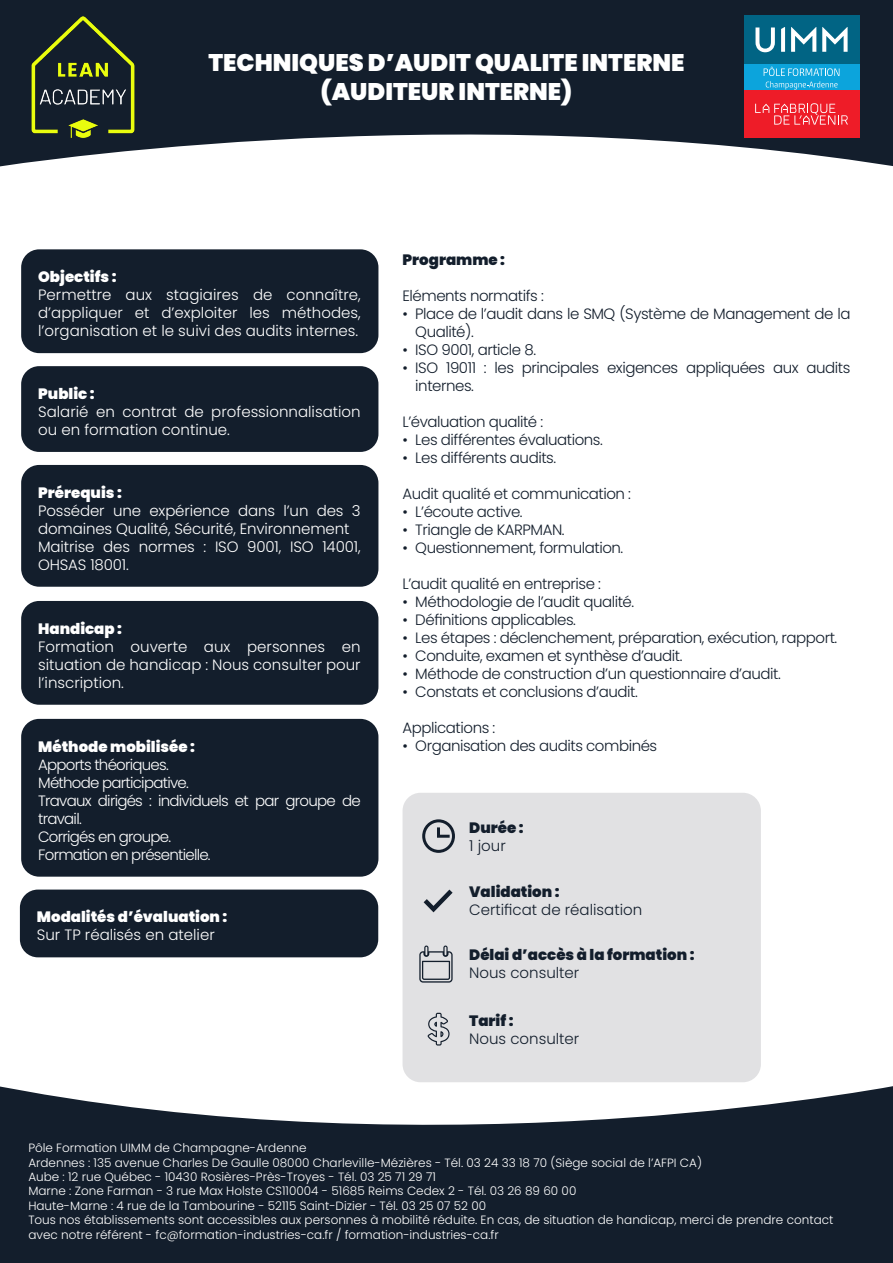
<style>
.page{position:relative;width:893px;height:1263px;background:#fff}
.page>*{position:absolute;margin:0;border:0;box-sizing:border-box;transform-origin:0 0}
.t1{font:900 24px/28.8px "Poppins";color:#fff;text-align:center}
.t2{font:300 15px/18px "Poppins";letter-spacing:-.03em;color:#131e2c}
.t3{font:300 15px/18px "Poppins";letter-spacing:-.01em;color:#fff}
.t4{font:300 15px/18px "Poppins";letter-spacing:-.05em;color:#fff}
.t5{font:900 15px "Poppins";color:#fff}
.t6{font:900 15px "Poppins";color:#131e2c}
.t7{font:300 15px "Poppins";color:#131e2c}
.t8{font:300 12px/14.4px "Poppins";color:#fff}
</style>
<div class="page">
<svg style="left:0;top:1086px;width:893px;height:177px;background:#353f4b"></svg>
<svg style="left:0;top:0;width:893px;height:167px;fill:#131e2c"></svg>
<img style="left:21px;top:15px;width:123px;height:123px">
<div style="left:744px;top:15px;width:115px;height:49px;background:#016484"></div>
<svg style="left:755px;top:27px;width:20px;height:25px"></svg>
<svg style="left:781px;top:27px;width:4px;height:25px"></svg>
<svg style="left:791px;top:27px;width:25px;height:25px"></svg>
<svg style="left:822px;top:27px;width:26px;height:25px"></svg>
<div style="left:744px;top:90px;width:115px;height:48px;background:#ee1c28"></div>
<svg style="left:755px;top:103px;width:93px;height:22px"></svg>
<div style="left:744px;top:64px;width:115px;height:26px;background:#0ca4dc"></div>
<svg style="left:764px;top:67px;width:75px;height:22px"></svg>
<div style="left:21px;top:249px;width:357px;height:104px;background:#131e2c;border-radius:18px"></div>
<div style="left:21px;top:366px;width:357px;height:86px;background:#131e2c;border-radius:18px"></div>
<div style="left:21px;top:465px;width:357px;height:122px;background:#131e2c;border-radius:18px"></div>
<div style="left:21px;top:601px;width:357px;height:104px;background:#131e2c;border-radius:18px"></div>
<div style="left:21px;top:719px;width:357px;height:158px;background:#131e2c;border-radius:18px"></div>
<div style="left:20px;top:889px;width:358px;height:68px;background:#131e2c;border-radius:18px"></div>
<div style="left:403px;top:793px;width:358px;height:289px;background:#e1e1e3;border-radius:18px"></div>
<div style="left:422px;top:819px;width:33px;height:34px;border:3px solid #131e2c;border-radius:50%"></div>
<svg style="left:437px;top:824px;width:16px;height:15px"></svg>
<svg style="left:423px;top:889px;width:30px;height:24px"></svg>
<svg style="left:419px;top:945px;width:34px;height:37px"></svg>
<svg style="left:428px;top:1013px;width:22px;height:32px"></svg>
<p class="t1" style="left:208px;top:48px;width:477px">TECHNIQUES D’AUDIT QUALITE INTERNE (AUDITEUR INTERNE)</p>
<p class="t6" style="left:403px;top:251px;width:104px">Programme :</p>
<p class="t2" style="left:403px;top:287px;width:143px">Eléments normatifs :</p>
<p class="t2" style="left:415px;top:305px;width:437px;text-indent:-13px">• Place de l’audit dans le SMQ (Système de Management de la<br>Qualité).</p>
<p class="t2" style="left:403px;top:341px;width:135px">• ISO 9001, article 8.</p>
<p class="t2" style="left:415px;top:359px;width:437px;text-indent:-13px">• ISO 19011 : les principales exigences appliquées aux audits internes.</p>
<p class="t2" style="left:403px;top:413px;width:142px">L’évaluation qualité :</p>
<p class="t2" style="left:403px;top:431px;width:202px">• Les différentes évaluations.</p>
<p class="t2" style="left:403px;top:449px;width:155px">• Les différents audits.</p>
<p class="t2" style="left:403px;top:485px;width:230px">Audit qualité et communication :</p>
<p class="t2" style="left:403px;top:503px;width:122px">• L’écoute active.</p>
<p class="t2" style="left:403px;top:521px;width:164px">• Triangle de KARPMAN.</p>
<p class="t2" style="left:403px;top:539px;width:222px">• Questionnement, formulation.</p>
<p class="t2" style="left:403px;top:575px;width:200px">L’audit qualité en entreprise :</p>
<p class="t2" style="left:403px;top:593px;width:233px">• Méthodologie de l’audit qualité.</p>
<p class="t2" style="left:403px;top:611px;width:175px">• Définitions applicables.</p>
<p class="t2" style="left:403px;top:629px;width:436px">• Les étapes : déclenchement, préparation, exécution, rapport.</p>
<p class="t2" style="left:403px;top:647px;width:281px">• Conduite, examen et synthèse d’audit.</p>
<p class="t2" style="left:403px;top:665px;width:380px">• Méthode de construction d’un questionnaire d’audit.</p>
<p class="t2" style="left:403px;top:683px;width:237px">• Constats et conclusions d’audit.</p>
<p class="t2" style="left:403px;top:719px;width:94px">Applications :</p>
<p class="t5" style="left:38px;top:268px;width:80px">Objectifs :</p>
<p class="t3" style="left:38px;top:286px;width:324px;text-align:justify">Permettre aux stagiaires de connaître, d’appliquer et d’exploiter les méthodes, l’organisation et le suivi des audits internes.</p>
<p class="t5" style="left:38px;top:385px;width:58px">Public :</p>
<p class="t3" style="left:38px;top:403px;width:324px">Salarié en contrat de professionnalisation ou en formation continue.</p>
<p class="t5" style="left:38px;top:484px;width:85px">Prérequis :</p>
<p class="t3" style="left:38px;top:501px;width:324px">Posséder une expérience dans l’un des 3 domaines Qualité, Sécurité, Environnement</p>
<p class="t3" style="left:38px;top:537px;width:324px">Maitrise des normes : ISO 9001, ISO 14001,<br>OHSAS 18001.</p>
<p class="t5" style="left:38px;top:620px;width:85px">Handicap :</p>
<p class="t3" style="left:38px;top:637px;width:324px;text-align:justify">Formation ouverte aux personnes en situation de handicap : Nous consulter pour l’inscription.</p>
<p class="t5" style="left:38px;top:738px;width:158px">Méthode mobilisée :</p>
<p class="t2" style="left:403px;top:737px;width:256px">• Organisation des audits combinés</p>
<p class="t4" style="left:38px;top:755px;width:132px">Apports théoriques.</p>
<p class="t4" style="left:38px;top:773px;width:152px">Méthode participative.</p>
<p class="t4" style="left:38px;top:791px;width:324px">Travaux dirigés : individuels et par groupe de travail.</p>
<p class="t4" style="left:38px;top:827px;width:135px">Corrigés en groupe.</p>
<p class="t4" style="left:38px;top:845px;width:174px">Formation en présentielle.</p>
<p class="t6" style="left:469px;top:819px;width:56px">Durée :</p>
<p class="t2" style="left:469px;top:837px;width:38px">1 jour</p>
<p class="t6" style="left:469px;top:883px;width:92px">Validation :</p>
<p class="t7" style="left:469px;top:901px;width:175px">Certificat de réalisation</p>
<p class="t6" style="left:469px;top:946px;width:227px">Délai d’accès à la formation :</p>
<p class="t7" style="left:469px;top:964px;width:112px">Nous consulter</p>
<p class="t6" style="left:469px;top:1012px;width:46px">Tarif :</p>
<p class="t7" style="left:469px;top:1030px;width:112px">Nous consulter</p>
<p class="t5" style="left:37px;top:908px;width:192px">Modalités d’évaluation :</p>
<p class="t3" style="left:37px;top:926px;width:179px">Sur TP réalisés en atelier</p>
<p class="t8" style="left:28px;top:1141px;width:806px">Pôle Formation UIMM de Champagne-Ardenne<br>Ardennes : 135 avenue Charles De Gaulle 08000 Charleville-Mézières - Tél. 03 24 33 18 70 (Siège social de l’AFPI CA)<br>Aube : 12 rue Québec - 10430 Rosières-Près-Troyes - Tél. 03 25 71 29 71<br>Marne : Zone Farman - 3 rue Max Holste CS110004 - 51685 Reims Cedex 2 - Tél. 03 26 89 60 00<br>Haute-Marne : 4 rue de la Tambourine - 52115 Saint-Dizier - Tél. 03 25 07 52 00<br>Tous nos établissements sont accessibles aux personnes à mobilité réduite. En cas, de situation de handicap, merci de prendre contact avec notre référent - fc@formation-industries-ca.fr / formation-industries-ca.fr</p>
</div>
